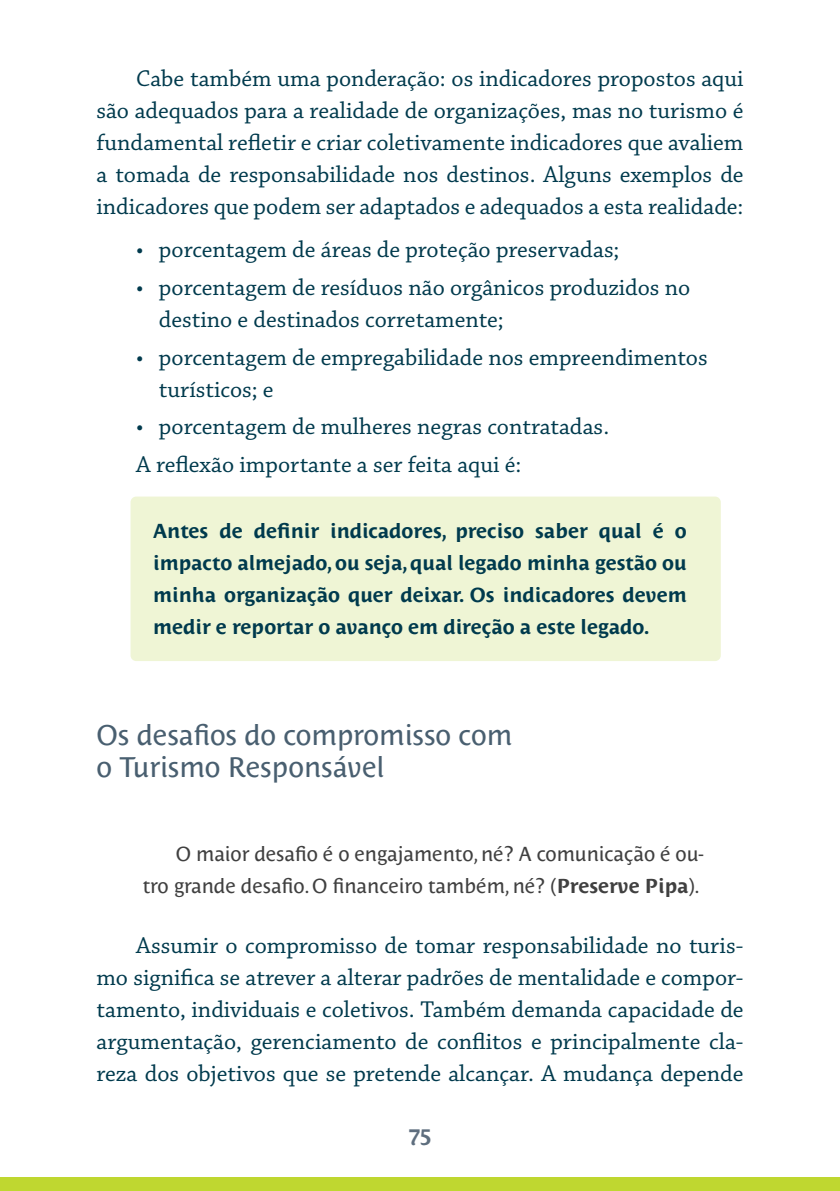
<style>
.page{position:relative;width:840px;height:1191px;background:#fff}
.page>*{position:absolute;margin:0;border:0;box-sizing:border-box;transform-origin:0 0}
.t1{font:28px/32px "Costa Std";color:#495f70}
.t2{font:24px/32px "Chaparral Pro";color:#003a4d}
.t3{font:700 22px "Costa Std";color:#5e6e7e}
.t4{font:700 20px/32px "Costa Std";color:#003a4d;text-align:justify}
.t5{font:20px/32px "Costa Std";color:#404040;text-align:right}
.s1{font-weight:700}
</style>
<div class="page">
<div style="left:0;top:1176px;width:839px;height:15px;background:#bfd730"></div>
<div style="left:130px;top:496px;width:590px;height:165px;background:#eff5d5;border-radius:6px"></div>
<p class="t2" style="left:96px;top:63px;width:648px;text-align:justify;text-indent:40px">Cabe também uma ponderação: os indicadores propostos aqui são adequados para a realidade de organizações, mas no turismo é fundamental refletir e criar coletivamente indicadores que avaliem a tomada de responsabilidade nos destinos. Alguns exemplos de indicadores que podem ser adaptados e adequados a esta realidade:</p>
<p class="t2" style="left:136px;top:234px;width:484px">• porcentagem de áreas de proteção preservadas;</p>
<p class="t2" style="left:159px;top:272px;width:532px;text-indent:-23px">• porcentagem de resíduos não orgânicos produzidos no destino e destinados corretamente;</p>
<p class="t2" style="left:159px;top:342px;width:550px;text-indent:-23px">• porcentagem de empregabilidade nos empreendimentos turísticos; e</p>
<p class="t2" style="left:136px;top:409px;width:474px;line-height:37.6px">• porcentagem de mulheres negras contratadas.<br>A reflexão importante a ser feita aqui é:</p>
<p class="t4" style="left:153px;top:515px;width:534px">Antes de definir indicadores, preciso saber qual é o impacto almejado, ou seja, qual legado minha gestão ou minha organização quer deixar. Os indicadores devem medir e reportar o avanço em direção a este legado.</p>
<p class="t1" style="left:96px;top:720px;width:417px">Os desafios do compromisso com o Turismo Responsável</p>
<p class="t5" style="left:143px;top:837px;width:562px">O maior desafio é o engajamento, né? A comunicação é ou-<br>tro grande desafio. O financeiro também, né? (<span class="s1">Preserve Pipa</span>).</p>
<p class="t2" style="left:96px;top:930px;width:648px;text-align:justify;text-indent:40px">Assumir o compromisso de tomar responsabilidade no turis&shy;mo significa se atrever a alterar padrões de mentalidade e compor&shy;tamento, individuais e coletivos. Também demanda capacidade de argumentação, gerenciamento de conflitos e principalmente cla&shy;reza dos objetivos que se pretende alcançar. A mudança depende</p>
<p class="t3" style="left:408px;top:1122px;width:24px">75</p>
</div>
